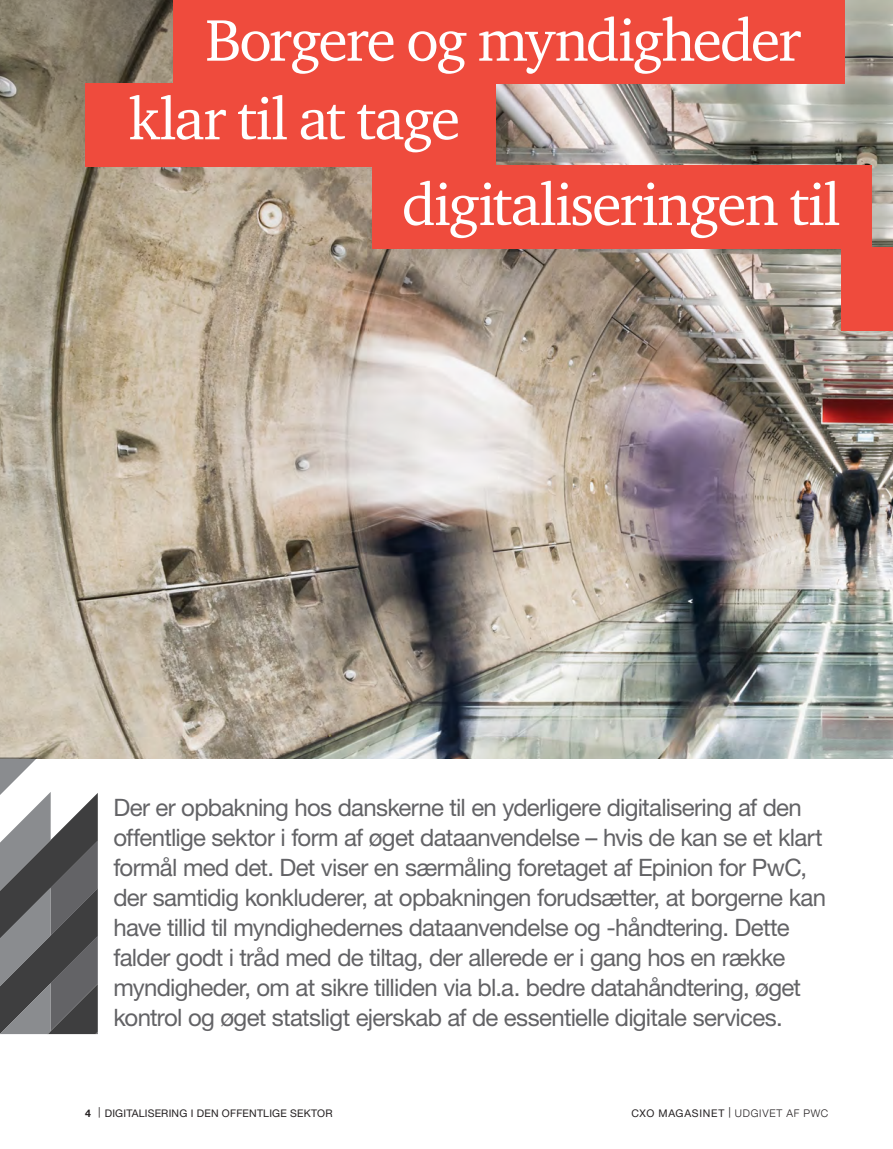
<style>
.page{position:relative;width:893px;height:1149px;background:#fff}
.page>*{position:absolute;margin:0;border:0;box-sizing:border-box;transform-origin:0 0}
.CXO_Rubrik{font:60px/85.7px "ITC Charter Com";letter-spacing:-.035em;color:#fff}
.CXO_Rubrik-2{font:24px/30px "Helvetica Neue LT Pro";letter-spacing:-.03em;color:#636366}
.t1{font:10.5px "Helvetica Neue LT Pro";letter-spacing:.02em;color:#231f20}
.t2{font:10.5px "Helvetica Neue";letter-spacing:.065em;color:#231f20}
.s1{font-family:"Helvetica Neue";font-weight:700}
.s2{font-family:"Myriad Pro"}
.s3{font-weight:300}
</style>
<div class="page">
<img style="left:0;top:0;width:893px;height:759px">
<svg style="left:0;top:757px;width:98px;height:277px"></svg>
<div style="left:173px;top:0;width:672px;height:84px;background:#ef4b3d"></div>
<div style="left:85px;top:83px;width:410px;height:83px;background:#ef4b3d"></div>
<div style="left:372px;top:165px;width:500px;height:83px;background:#ef4b3d"></div>
<div style="left:842px;top:247px;width:51px;height:83px;background:#ef4b3d"></div>
<p class="CXO_Rubrik" style="left:205px;top:-3px;width:597px">Borgere og myndigheder</p>
<p class="CXO_Rubrik" style="left:402px;top:75px;width:440px;text-indent:-273px">klar til at tage digitaliseringen til</p>
<p class="CXO_Rubrik-2" style="left:113px;top:791px;width:714px">Der er opbakning hos danskerne til en yderligere digitalisering af den offentlige sektor i form af øget dataanvendelse – hvis de kan se et klart formål med det. Det viser en særmåling foretaget af Epinion for PwC, der samtidig konkluderer, at opbakningen forudsætter, at borgerne kan have tillid til myndighedernes dataanvendelse og -håndtering. Dette falder godt i tråd med de tiltag, der allerede er i gang hos en række myndigheder, om at sikre tilliden via bl.a. bedre datahåndtering, øget kontrol og øget statsligt ejerskab af de essentielle digitale services.</p>
<p class="t1" style="left:85px;top:1106px;width:249px"><span class="s1">4</span> <span class="s2">|</span> DIGITALISERING I DEN OFFENTLIGE SEKTOR</p>
<p class="t2" style="left:632px;top:1104px;width:198px">CXO MAGASINET <span class="s2">|</span> <span class="s3">UDGIVET AF PWC</span></p>
</div>
